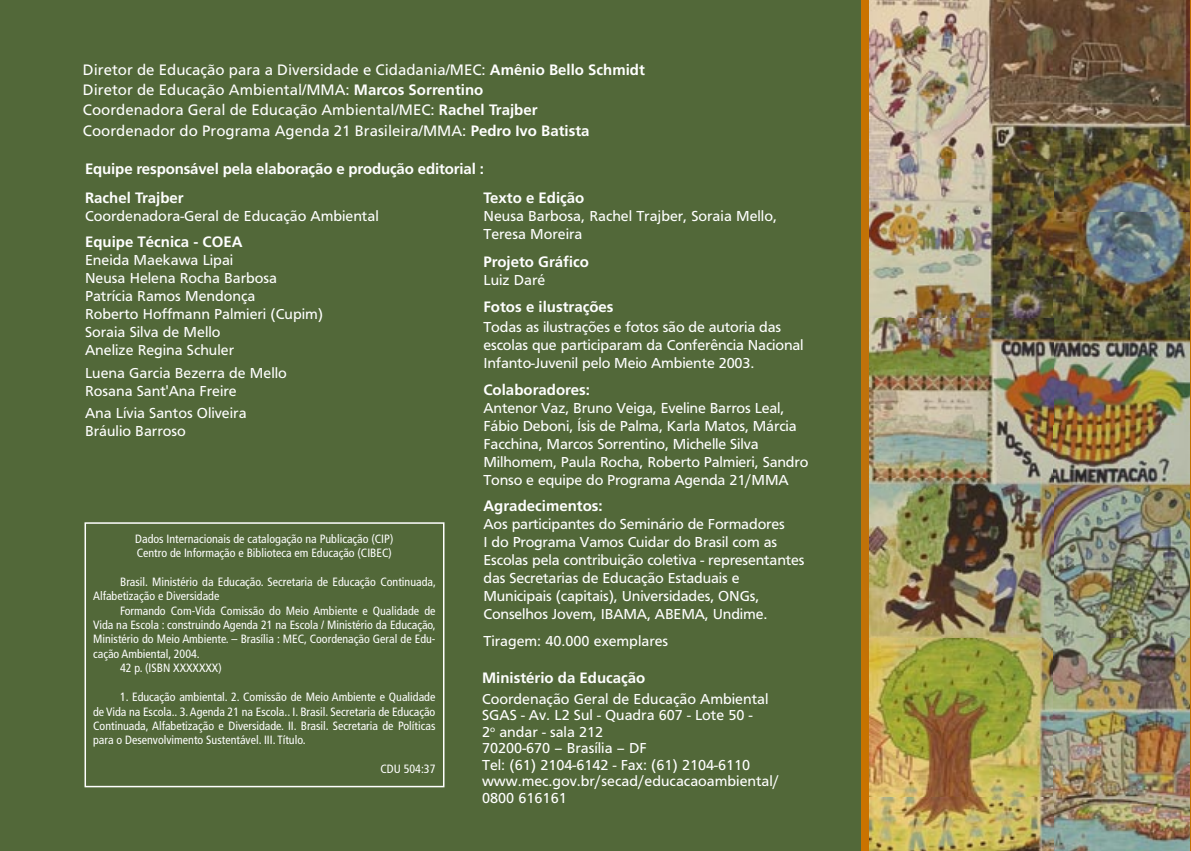
<style>
.page{position:relative;width:1191px;height:851px;background:#fff}
.page>*{position:absolute;margin:0;border:0;box-sizing:border-box;transform-origin:0 0}
.t1{font:15px/18px "Frutiger";letter-spacing:-.01em;color:#fff}
.t2{font:15px/20.1px "Frutiger";color:#fff}
.t3{font:700 15px "Frutiger";color:#fff}
.t4{font:condensed 12px/14.4px "Frutiger";color:#fff}
.s1{font-weight:700}
</style>
<div class="page">
<svg style="left:860px;top:0;width:10px;height:850px;background:#ac700f"></svg>
<img style="left:870px;top:0;width:320px;height:850px">
<hr style="left:1190px;top:0;width:1px;height:850px;background:#c57001">
<div style="left:0;top:0;width:860px;height:850px;background:#526839"></div>
<svg style="left:84px;top:522px;width:360px;height:265px"></svg>
<p class="t2" style="left:83px;top:60px;width:563px">Diretor de Educação para a Diversidade e Cidadania/MEC: <span class="s1">Amênio Bello Schmidt </span>Diretor de Educação Ambiental/MMA: <span class="s1">Marcos Sorrentino<br></span>Coordenadora Geral de Educação Ambiental/MEC: <span class="s1">Rachel Trajber<br></span>Coordenador do Programa Agenda 21 Brasileira/MMA: <span class="s1">Pedro Ivo Batista</span></p>
<p class="t3" style="left:85px;top:160px;width:400px">Equipe responsável pela elaboração e produção editorial :</p>
<p class="t3" style="left:85px;top:189px;width:100px">Rachel Trajber</p>
<p class="t1" style="left:85px;top:206px;width:295px">Coordenadora-Geral de Educação Ambiental</p>
<p class="t3" style="left:85px;top:233px;width:159px">Equipe Técnica - COEA</p>
<p class="t1" style="left:85px;top:251px;width:240px">Eneida Maekawa Lipai<br>Neusa Helena Rocha Barbosa<br>Patrícia Ramos Mendonça<br>Roberto Hoffmann Palmieri (Cupim)<br>Soraia Silva de Mello<br>Anelize Regina Schuler</p>
<p class="t1" style="left:85px;top:363px;width:203px">Luena Garcia Bezerra de Mello<br>Rosana Sant'Ana Freire</p>
<p class="t1" style="left:85px;top:403px;width:163px">Ana Lívia Santos Oliveira<br>Bráulio Barroso</p>
<p class="t4" style="left:135px;top:531px;width:259px">Dados Internacionais de catalogação na Publicação (CIP)<br>Centro de Informação e Biblioteca em Educação (CIBEC)</p>
<p class="t4" style="left:93px;top:574px;width:344px;text-indent:27px">Brasil. Ministério da Educação. Secretaria de Educação Continuada,<br>Alfabetização e Diversidade</p>
<p class="t4" style="left:120px;top:603px;width:317px">Formando Com-Vida Comissão do Meio Ambiente e Qualidade de</p>
<p class="t4" style="left:93px;top:617px;width:344px">Vida na Escola : construindo Agenda 21 na Escola / Ministério da Educação,</p>
<p class="t4" style="left:93px;top:632px;width:344px">Ministério do Meio Ambiente. – Brasília : MEC, Coordenação Geral de Edu-</p>
<p class="t4" style="left:93px;top:646px;width:108px">cação Ambiental, 2004.</p>
<p class="t4" style="left:120px;top:661px;width:103px">42 p. (ISBN XXXXXXX)</p>
<p class="t4" style="left:93px;top:689px;width:344px;text-align:justify;text-indent:27px">1. Educação ambiental. 2. Comissão de Meio Ambiente e Qualidade de Vida na Escola.. 3. Agenda 21 na Escola.. I. Brasil. Secretaria de Educação Continuada, Alfabetização e Diversidade. II. Brasil. Secretaria de Políticas para o Desenvolvimento Sustentável. III. Título.</p>
<p class="t4" style="left:380px;top:761px;width:56px">CDU 504:37</p>
<p class="t3" style="left:483px;top:189px;width:102px">Texto e Edição</p>
<p class="t1" style="left:483px;top:206px;width:295px">Neusa Barbosa, Rachel Trajber, Soraia Mello,<br>Teresa Moreira</p>
<p class="t3" style="left:483px;top:253px;width:107px">Projeto Gráfico</p>
<p class="t1" style="left:483px;top:271px;width:63px">Luiz Daré</p>
<p class="t3" style="left:483px;top:298px;width:132px">Fotos e ilustrações</p>
<p class="t1" style="left:483px;top:318px;width:322px">Todas as ilustrações e fotos são de autoria das escolas que participaram da Conferência Nacional<br>Infanto-Juvenil pelo Meio Ambiente 2003.</p>
<p class="t3" style="left:483px;top:380px;width:108px">Colaboradores:</p>
<p class="t1" style="left:483px;top:398px;width:326px">Antenor Vaz, Bruno Veiga, Eveline Barros Leal, Fábio Deboni, Ísis de Palma, Karla Matos, Márcia Facchina, Marcos Sorrentino, Michelle Silva Milhomem, Paula Rocha, Roberto Palmieri, Sandro Tonso e equipe do Programa Agenda 21/MMA</p>
<p class="t3" style="left:483px;top:497px;width:121px">Agradecimentos:</p>
<p class="t1" style="left:483px;top:515px;width:322px">Aos participantes do Seminário de Formadores<br>I do Programa Vamos Cuidar do Brasil com as Escolas pela contribuição coletiva - representantes das Secretarias de Educação Estaduais e Municipais (capitais), Universidades, ONGs, Conselhos Jovem, IBAMA, ABEMA, Undime.</p>
<p class="t1" style="left:483px;top:631px;width:186px">Tiragem: 40.000 exemplares</p>
<p class="t3" style="left:482px;top:669px;width:165px">Ministério da Educação</p>
<p class="t1" style="left:482px;top:690px;width:299px;line-height:16.5px">Coordenação Geral de Educação Ambiental<br>SGAS - Av. L2 Sul - Quadra 607 - Lote 50 -<br>2<sup>o</sup> andar - sala 212<br>70200-670 – Brasília – DF<br>Tel: (61) 2104-6142 - Fax: (61) 2104-6110 www.mec.gov.br/secad/educacaoambiental/<br>0800 616161</p>
</div>
